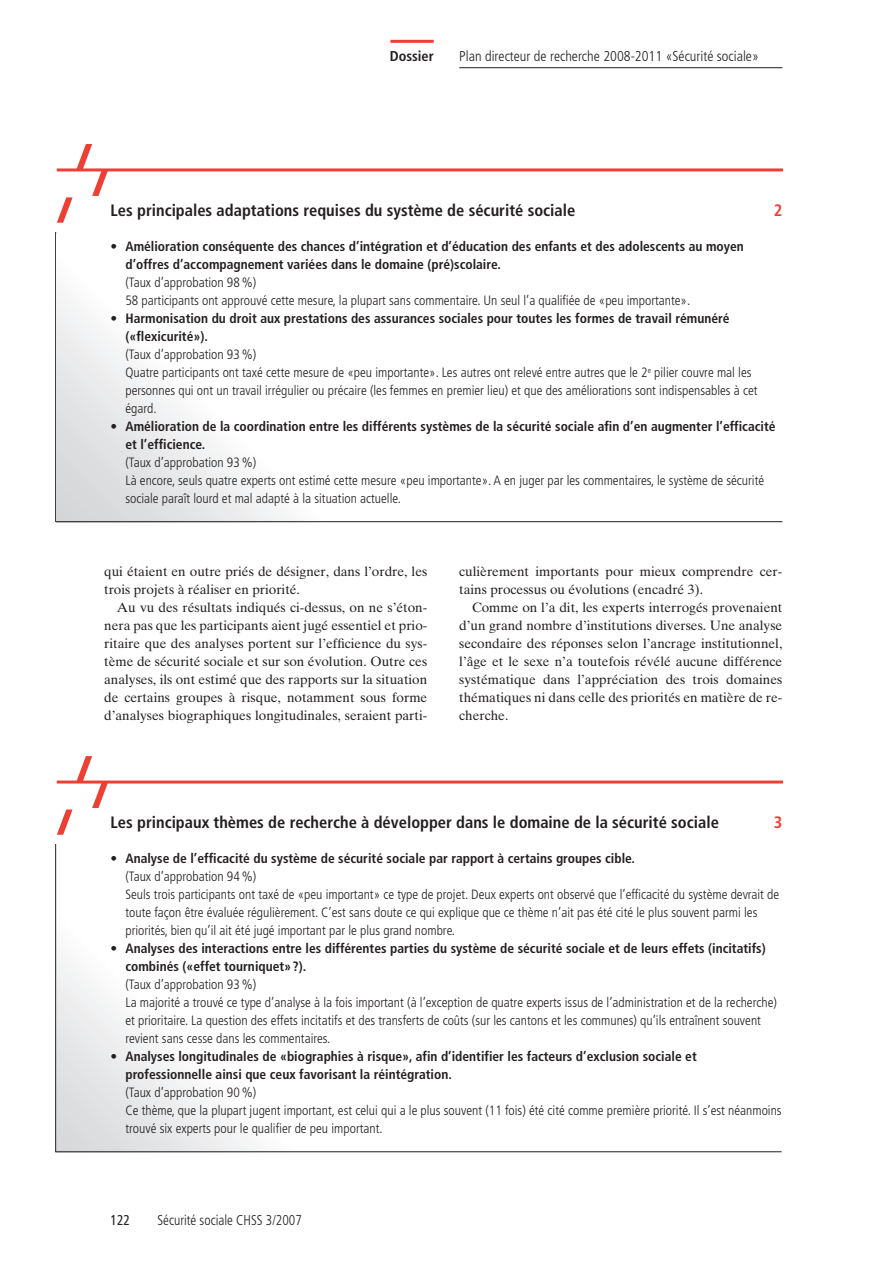
<style>
.page{position:relative;width:893px;height:1263px;background:#fff}
.page>*{position:absolute;margin:0;border:0;box-sizing:border-box;transform-origin:0 0}
.t1{font:700 condensed 16.5px "Frutiger LT Std";color:#231f20}
.t2{font:700 condensed 16.5px "Frutiger LT Std";color:#ee3f34}
.t3{font:300 condensed 14.25px "Frutiger LT Std";color:#231f20}
.t4{font:300 condensed 14.25px "Frutiger LT Std";color:#231f20;scale:.95 1}
.t5{font:700 condensed 14.25px "Frutiger LT Std";color:#231f20}
.t6{font:condensed 14.25px "Frutiger LT Std";color:#231f20;scale:.95 1}
.t7{font:300 condensed 13.5px/18px "Frutiger LT Std";color:#231f20}
.t8{font:13.5px/18px "Times Ten LT Std";color:#231f20}
.t9{font:700 condensed 13.5px/18px "Frutiger";color:#231f20}
</style>
<div class="page">
<hr style="left:55px;top:232px;width:1px;height:290px;background:#231f20">
<svg style="left:56px;top:291px;width:230px;height:230px"></svg>
<svg style="left:57px;top:144px;width:51px;height:79px"></svg>
<hr style="left:57px;top:168px;width:725px;height:3px;background:#ee3f34">
<hr style="left:56px;top:521px;width:726px;height:1px;background:#231f20">
<svg style="left:56px;top:883px;width:198px;height:268px"></svg>
<svg style="left:57px;top:756px;width:51px;height:79px"></svg>
<hr style="left:57px;top:780px;width:725px;height:3px;background:#ee3f34">
<hr style="left:55px;top:844px;width:1px;height:308px;background:#231f20">
<hr style="left:55px;top:1151px;width:727px;height:1px;background:#231f20">
<hr style="left:390px;top:40px;width:44px;height:3px;background:#ee3f34">
<hr style="left:459px;top:67px;width:323px;height:1px;background:#231f20">
<p class="t5" style="left:390px;top:47px;width:46px">Dossier</p>
<p class="t3" style="left:459px;top:48px;width:301px">Plan directeur de recherche 2008-2011 «Sécurité sociale»</p>
<p class="t1" style="left:111px;top:200px;width:466px">Les principales adaptations requises du système de sécurité sociale</p>
<p class="t2" style="left:774px;top:200px;width:10px">2</p>
<p class="t9" style="left:125px;top:237px;width:620px;text-indent:-15px">• Amélioration conséquente des chances d’intégration et d’éducation des enfants et des adolescents au moyen d’offres d’accompagnement variées dans le domaine (pré)scolaire.</p>
<p class="t7" style="left:125px;top:274px;width:566px">(Taux d’approbation 98 %)<br>58 participants ont approuvé cette mesure, la plupart sans commentaire. Un seul l’a qualifiée de «peu importante».</p>
<p class="t9" style="left:125px;top:309px;width:606px;text-indent:-15px">• Harmonisation du droit aux prestations des assurances sociales pour toutes les formes de travail rémunéré («flexicurité»).</p>
<p class="t7" style="left:125px;top:346px;width:634px">(Taux d’approbation 93 %)<br>Quatre participants ont taxé cette mesure de «peu importante». Les autres ont relevé entre autres que le 2<sup>e</sup> pilier couvre mal les personnes qui ont un travail irrégulier ou précaire (les femmes en premier lieu) et que des améliorations sont indispensables à cet égard.</p>
<p class="t9" style="left:125px;top:417px;width:652px;text-indent:-15px">• Amélioration de la coordination entre les différents systèmes de la sécurité sociale afin d’en augmenter l’efficacité et l’efficience.</p>
<p class="t7" style="left:125px;top:454px;width:640px">(Taux d’approbation 93 %)<br>Là encore, seuls quatre experts ont estimé cette mesure «peu importante». A en juger par les commentaires, le système de sécurité sociale paraît lourd et mal adapté à la situation actuelle.</p>
<p class="t8" style="left:104px;top:562px;width:325px">qui étaient en outre priés de désigner, dans l’ordre, les trois projets à réaliser en priorité.</p>
<p class="t8" style="left:104px;top:598px;width:325px;text-align:justify;text-indent:13px">Au vu des résultats indiqués ci-dessus, on ne s’éton&shy;nera pas que les participants aient jugé essentiel et prio&shy;ritaire que des analyses portent sur l’efficience du sys&shy;tème de sécurité sociale et sur son évolution. Outre ces analyses, ils ont estimé que des rapports sur la situation de certains groupes à risque, notamment sous forme d’analyses biographiques longitudinales, seraient parti-</p>
<p class="t8" style="left:459px;top:562px;width:325px">culièrement importants pour mieux comprendre cer&shy;tains processus ou évolutions (encadré 3).</p>
<p class="t8" style="left:459px;top:598px;width:325px;text-align:justify;text-indent:13px">Comme on l’a dit, les experts interrogés provenaient d’un grand nombre d’institutions diverses. Une analyse secondaire des réponses selon l’ancrage institutionnel, l’âge et le sexe n’a toutefois révélé aucune différence systématique dans l’appréciation des trois domaines thématiques ni dans celle des priorités en matière de re&shy;cherche.</p>
<p class="t1" style="left:111px;top:812px;width:610px">Les principaux thèmes de recherche à développer dans le domaine de la sécurité sociale</p>
<p class="t2" style="left:774px;top:812px;width:10px">3</p>
<p class="t9" style="left:111px;top:849px;width:526px">• Analyse de l’efficacité du système de sécurité sociale par rapport à certains groupes cible.</p>
<p class="t7" style="left:125px;top:868px;width:655px">(Taux d’approbation 94 %)<br>Seuls trois participants ont taxé de «peu important» ce type de projet. Deux experts ont observé que l’efficacité du système devrait de toute façon être évaluée régulièrement. C’est sans doute ce qui explique que ce thème n’ait pas été cité le plus souvent parmi les priorités, bien qu’il ait été jugé important par le plus grand nombre.</p>
<p class="t9" style="left:125px;top:939px;width:642px;text-indent:-15px">• Analyses des interactions entre les différentes parties du système de sécurité sociale et de leurs effets (incitatifs) combinés («effet tourniquet»?).</p>
<p class="t7" style="left:125px;top:976px;width:653px">(Taux d’approbation 93 %)<br>La majorité a trouvé ce type d’analyse à la fois important (à l’exception de quatre experts issus de l’administration et de la recherche) et prioritaire. La question des effets incitatifs et des transferts de coûts (sur les cantons et les communes) qu’ils entraînent souvent revient sans cesse dans les commentaires.</p>
<p class="t9" style="left:125px;top:1047px;width:573px;text-indent:-15px">• Analyses longitudinales de «biographies à risque», afin d’identifier les facteurs d’exclusion sociale et professionnelle ainsi que ceux favorisant la réintégration.</p>
<p class="t7" style="left:125px;top:1084px;width:658px">(Taux d’approbation 90 %)<br>Ce thème, que la plupart jugent important, est celui qui a le plus souvent (11 fois) été cité comme première priorité. Il s’est néanmoins trouvé six experts pour le qualifier de peu important.</p>
<p class="t6" style="left:111px;top:1212px;width:22px">122</p>
<p class="t4" style="left:158px;top:1212px;width:153px">Sécurité sociale CHSS 3/2007</p>
</div>
